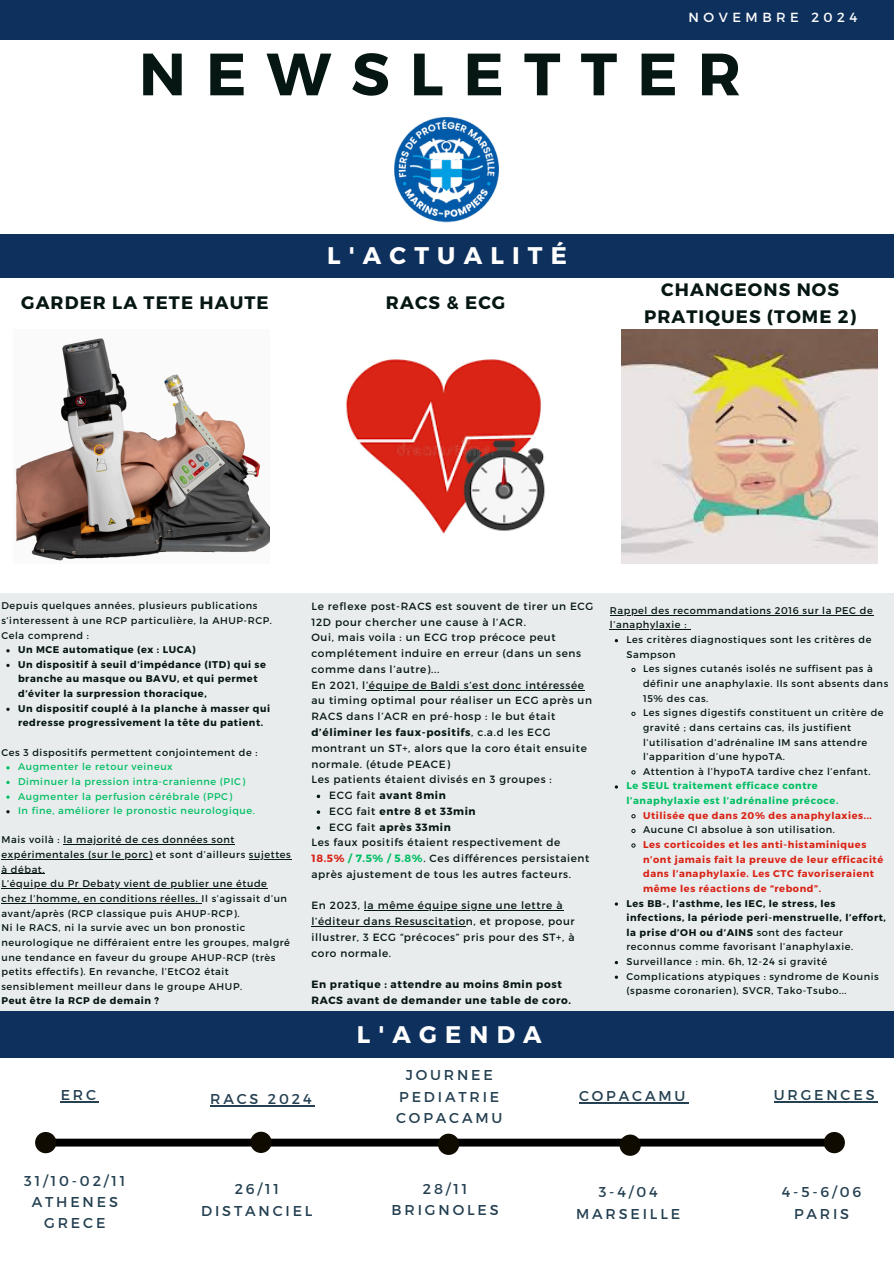
<style>
.page{position:relative;width:894px;height:1264px;background:#fff}
.page>*{position:absolute;margin:0;border:0;box-sizing:border-box;transform-origin:0 0}
.t1{font:700 59.55px "Montserrat";letter-spacing:.34em;color:#051613}
.t2{font:700 24px "Montserrat";letter-spacing:.34em;color:#fff}
.t3{font:700 18px/27px "Montserrat";letter-spacing:.06em;color:#051613;text-align:center}
.t4{font:14.25px/21.3px "Montserrat";letter-spacing:.2em;color:#244051;text-align:center}
.t5{font:13.2px "Montserrat";letter-spacing:.34em;color:#fff}
.t6{font:10.5px/15.8px "Montserrat";letter-spacing:.06em;color:#051613}
.t7{font:700 10.5px "Montserrat";letter-spacing:.06em;color:#051613}
.t8{font:9.75px/14.5px "Montserrat";letter-spacing:.06em;color:#051613}
.t9{font:700 9.75px/14.5px "Montserrat";letter-spacing:.06em;color:#051613}
.t10{font:700 9.75px/14.5px "Montserrat";letter-spacing:.06em;color:#d92416}
.t11{font:9.75px "Montserrat";letter-spacing:.06em;color:#00bf63}
.t12{font:700 9.75px/14.5px "Montserrat";letter-spacing:.06em;color:#00bf63}
.s1{font-weight:700}
.s2{font-weight:400}
.s3{font-weight:700;color:#d92416}
.s4{font-weight:700;color:#00bf63}
</style>
<div class="page">
<div style="left:0;top:234px;width:893px;height:43px;background:#0e305d"></div>
<div style="left:0;top:593px;width:893px;height:425px;background:#e9eced"></div>
<div style="left:0;top:1011px;width:893px;height:46px;background:#0e305d"></div>
<div style="left:0;top:0;width:893px;height:40px;background:#0e305d"></div>
<img style="left:394px;top:117px;width:105px;height:105px">
<img style="left:346px;top:359px;width:199px;height:175px">
<img style="left:621px;top:330px;width:256px;height:234px">
<img style="left:15px;top:338px;width:255px;height:223px">
<div style="left:48px;top:1138px;width:782px;height:8px;background:#000"></div>
<div style="left:35px;top:1131px;width:21px;height:22px;background:#100b01;border-radius:50%"></div>
<div style="left:823px;top:1131px;width:21px;height:22px;background:#100b01;border-radius:50%"></div>
<hr style="left:366px;top:689px;width:218px;height:1px;background:#051613">
<svg style="left:316px;top:794px;width:4px;height:4px"></svg>
<svg style="left:316px;top:810px;width:4px;height:4px"></svg>
<hr style="left:364px;top:910px;width:199px;height:1px;background:#051613">
<hr style="left:311px;top:926px;width:155px;height:1px;background:#051613">
<svg style="left:6px;top:649px;width:4px;height:3px"></svg>
<svg style="left:6px;top:663px;width:4px;height:4px"></svg>
<svg style="left:6px;top:707px;width:4px;height:4px"></svg>
<svg style="left:6px;top:766px;width:4px;height:3px"></svg>
<svg style="left:6px;top:780px;width:4px;height:4px"></svg>
<svg style="left:6px;top:810px;width:4px;height:3px"></svg>
<hr style="left:63px;top:844px;width:172px;height:1px;background:#051613">
<hr style="left:1px;top:858px;width:152px;height:1px;background:#051613">
<hr style="left:249px;top:858px;width:42px;height:1px;background:#051613">
<hr style="left:1px;top:873px;width:44px;height:1px;background:#051613">
<hr style="left:1px;top:888px;width:266px;height:1px;background:#051613">
<hr style="left:1px;top:902px;width:195px;height:1px;background:#051613">
<hr style="left:638px;top:614px;width:235px;height:1px;background:#051613">
<hr style="left:609px;top:629px;width:77px;height:1px;background:#051613">
<svg style="left:631px;top:667px;width:5px;height:5px"></svg>
<svg style="left:631px;top:711px;width:5px;height:5px"></svg>
<svg style="left:631px;top:770px;width:5px;height:5px"></svg>
<svg style="left:631px;top:814px;width:5px;height:5px"></svg>
<svg style="left:631px;top:828px;width:5px;height:5px"></svg>
<svg style="left:631px;top:843px;width:5px;height:5px"></svg>
<div style="left:438px;top:1133px;width:21px;height:21px;background:#100b01;border-radius:50%"></div>
<div style="left:250px;top:1131px;width:21px;height:21px;background:#100b01;border-radius:50%"></div>
<hr style="left:61px;top:1101px;width:38px;height:1px;background:#244051">
<hr style="left:210px;top:1105px;width:104px;height:1px;background:#244051">
<hr style="left:579px;top:1102px;width:109px;height:1px;background:#244051">
<div style="left:619px;top:1134px;width:21px;height:21px;background:#100b01;border-radius:50%"></div>
<hr style="left:773px;top:1101px;width:104px;height:1px;background:#244051">
<p class="t5" style="left:688px;top:9px;width:170px">NOVEMBRE 2024</p>
<h1 class="t1" style="left:139px;top:35px;width:603px">NEWSLETTER</h1>
<p class="t2" style="left:327px;top:240px;width:241px">L'ACTUALITÉ</p>
<h4 class="t3" style="left:21px;top:288px;width:249px">GARDER LA TETE HAUTE</h4>
<h4 class="t3" style="left:386px;top:288px;width:121px">RACS &amp; ECG</h4>
<p class="t3" style="left:644px;top:275px;width:213px">CHANGEONS NOS<br>PRATIQUES (TOME 2)</p>
<p class="t8" style="left:1px;top:598px;width:272px">Depuis quelques années, plusieurs publications s’interessent à une RCP particulière, la AHUP-RCP.</p>
<p class="t8" style="left:1px;top:627px;width:89px">Cela comprend :</p>
<p class="t9" style="left:18px;top:642px;width:179px">Un MCE automatique (ex : LUCA)</p>
<p class="t9" style="left:18px;top:656px;width:249px">Un dispositif à seuil d’impédance (ITD) qui se branche au masque ou BAVU, et qui permet d’éviter la surpression thoracique,</p>
<p class="t9" style="left:18px;top:700px;width:253px">Un dispositif couplé à la planche à masser qui redresse progressivement la tête du patient.</p>
<p class="t8" style="left:1px;top:744px;width:257px">Ces 3 dispositifs permettent conjointement de :</p>
<p class="t11" style="left:18px;top:760px;width:156px">Augmenter le retour veineux</p>
<p class="t11" style="left:18px;top:775px;width:228px">Diminuer la pression intra-cranienne (PIC)</p>
<p class="t11" style="left:18px;top:789px;width:215px">Augmenter la perfusion cérébrale (PPC)</p>
<p class="t11" style="left:18px;top:804px;width:238px">In fine, améliorer le pronostic neurologique.</p>
<p class="t8" style="left:1px;top:832px;width:234px">Mais voilà : la majorité de ces données sont</p>
<p class="t8" style="left:1px;top:846px;width:291px">expérimentales (sur le porc) et sont d’ailleurs sujettes</p>
<p class="t8" style="left:1px;top:861px;width:45px">à débat.</p>
<h5 class="t8" style="left:1px;top:876px;width:287px">L’équipe du Pr Debaty vient de publier une étude chez l’homme, en conditions réelles. Il s’agissait d’un avant/après (RCP classique puis AHUP-RCP).</h5>
<p class="t8" style="left:1px;top:920px;width:290px">Ni le RACS, ni la survie avec un bon pronostic neurologique ne différaient entre les groupes, malgré une tendance en faveur du groupe AHUP-RCP (très petits effectifs). En revanche, l’EtCO2 était sensiblement meilleur dans le groupe AHUP.</p>
<p class="t9" style="left:1px;top:993px;width:159px">Peut être la RCP de demain ?</p>
<h2 class="t6" style="left:311px;top:597px;width:283px">Le reflexe post-RACS est souvent de tirer un ECG<br>12D pour chercher une cause à l’ACR.</h2>
<h3 class="t6" style="left:311px;top:629px;width:271px">Oui, mais voila : un ECG trop précoce peut complétement induire en erreur (dans un sens comme dans l’autre)...</h3>
<h3 class="t6" style="left:311px;top:676px;width:274px">En 2021, l’équipe de Baldi s’est donc intéressée</h3>
<h3 class="t6" style="left:311px;top:692px;width:282px">au timing optimal pour réaliser un ECG après un RACS dans l’ACR en pré-hosp : le but était <span class="s1">d’éliminer les faux-positifs</span>, c.a.d les ECG montrant un ST+, alors que la coro était ensuite normale. (étude PEACE)<br>Les patients étaient divisés en 3 groupes :</h3>
<p class="t7" style="left:329px;top:788px;width:118px"><span class="s2">ECG fait</span> avant 8min</p>
<p class="t7" style="left:329px;top:804px;width:148px"><span class="s2">ECG fait</span> entre 8 et 33min</p>
<p class="t7" style="left:329px;top:820px;width:123px"><span class="s2">ECG fait</span> après 33min</p>
<p class="t6" style="left:311px;top:834px;width:250px">Les faux positifs étaient respectivement de</p>
<p class="t6" style="left:311px;top:849px;width:279px"><span class="s3">18.5%</span> <span class="s4">/ 7.5% / 5.8%</span>. Ces différences persistaient après ajustement de tous les autres facteurs.</p>
<p class="t6" style="left:311px;top:897px;width:252px">En 2023, la même équipe signe une lettre à</p>
<p class="t6" style="left:311px;top:912px;width:265px;text-align:justify">l’éditeur dans Resuscitation, et propose, pour illustrer, 3 ECG “précoces” pris pour des ST+, à coro normale.</p>
<p class="t7" style="left:311px;top:977px;width:252px">En pratique : attendre au moins 8min post</p>
<p class="t7" style="left:311px;top:993px;width:261px">RACS avant de demander une table de coro.</p>
<p class="t2" style="left:357px;top:1019px;width:186px">L'AGENDA</p>
<p class="t8" style="left:609px;top:602px;width:264px">Rappel des recommandations 2016 sur la PEC de</p>
<p class="t8" style="left:609px;top:617px;width:78px">l’anaphylaxie :</p>
<p class="t8" style="left:626px;top:632px;width:246px">Les critères diagnostiques sont les critères de</p>
<p class="t8" style="left:626px;top:646px;width:51px">Sampson</p>
<p class="t8" style="left:643px;top:661px;width:231px">Les signes cutanés isolés ne suffisent pas à</p>
<p class="t8" style="left:643px;top:675px;width:246px">définir une anaphylaxie. Ils sont absents dans<br>15% des cas.<br>Les signes digestifs constituent un critère de</p>
<p class="t8" style="left:643px;top:719px;width:229px">gravité ; dans certains cas, ils justifient l’utilisation d’adrénaline IM sans attendre l’apparition d’une hypoTA.<br>Attention à l’hypoTA tardive chez l’enfant.</p>
<p class="t12" style="left:626px;top:778px;width:213px">Le SEUL traitement efficace contre l’anaphylaxie est l’adrénaline précoce.</p>
<p class="t10" style="left:643px;top:807px;width:230px">Utilisée que dans 20% des anaphylaxies...</p>
<p class="t8" style="left:643px;top:822px;width:193px">Aucune CI absolue à son utilisation.</p>
<p class="t10" style="left:643px;top:836px;width:242px">Les corticoides et les anti-histaminiques n’ont jamais fait la preuve de leur efficacité dans l’anaphylaxie. Les CTC favoriseraient même les réactions de “rebond”.</p>
<h2 class="t9" style="left:626px;top:895px;width:261px">Les BB-, l’asthme, les IEC, le stress, les infections, la période peri-menstruelle, l’effort, la prise d’OH ou d’AINS <span class="s2">sont des facteur reconnus comme favorisant l’anaphylaxie.</span></h2>
<h4 class="t8" style="left:626px;top:953px;width:202px">Surveillance : min. 6h, 12-24 si gravité</h4>
<h4 class="t8" style="left:626px;top:968px;width:254px">Complications atypiques : syndrome de Kounis (spasme coronarien), SVCR, Tako-Tsubo...</h4>
<h4 class="t4" style="left:61px;top:1083px;width:37px">ERC</h4>
<h4 class="t4" style="left:24px;top:1169px;width:103px">31/10-02/11<br>ATHENES<br>GRECE</h4>
<h4 class="t4" style="left:210px;top:1087px;width:103px">RACS 2024</h4>
<h4 class="t4" style="left:201px;top:1177px;width:113px">26/11<br>DISTANCIEL</h4>
<h3 class="t4" style="left:396px;top:1063px;width:108px">JOURNEE<br>PEDIATRIE<br>COPACAMU</h3>
<h3 class="t4" style="left:391px;top:1176px;width:109px">28/11<br>BRIGNOLES</h3>
<h4 class="t4" style="left:579px;top:1084px;width:108px">COPACAMU</h4>
<h4 class="t4" style="left:576px;top:1180px;width:106px">3-4/04<br>MARSEILLE</h4>
<h3 class="t4" style="left:773px;top:1083px;width:102px">URGENCES</h3>
<h3 class="t4" style="left:781px;top:1180px;width:81px">4-5-6/06<br>PARIS</h3>
</div>
